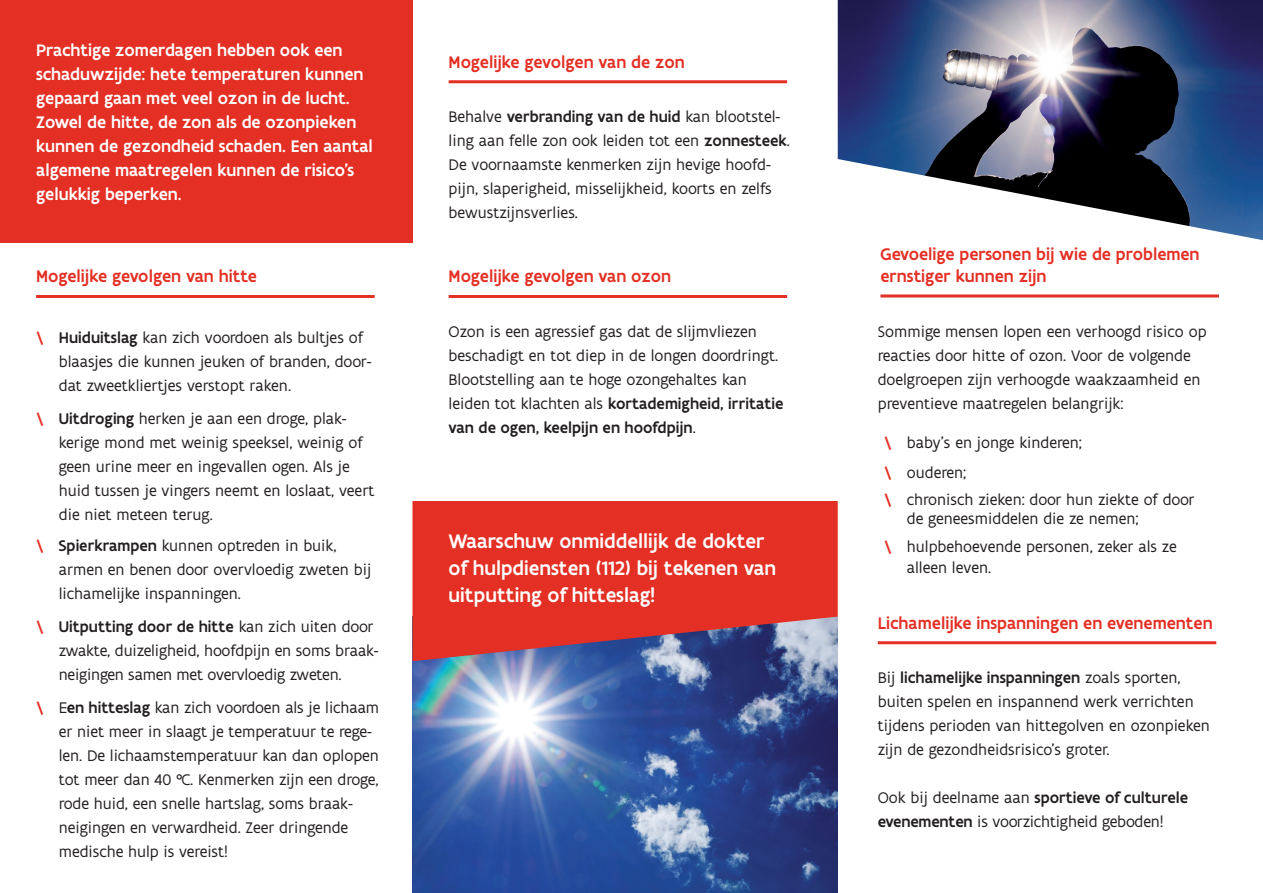
<style>
.page{position:relative;width:1263px;height:893px;background:#fff}
.page>*{position:absolute;margin:0;border:0;box-sizing:border-box;transform-origin:0 0}
.t1{font:500 21px/27px "Flanders Art Sans";color:#fff}
.t2{font:500 18px/24px "Flanders Art Sans";color:#fff}
.t3{font:500 18px/21.6px "Flanders Art Sans";color:#e42f24}
.t4{font:16.5px/24px "Flanders Art Sans";color:#231f20}
.t5{font:500 16.5px "Flanders Art Sans";color:#e42f24}
.s1{font-weight:500}
</style>
<div class="page">
<div style="left:0;top:0;width:412px;height:243px;background:#e42f24"></div>
<hr style="left:36px;top:295px;width:339px;height:3px;background:#e42f24">
<hr style="left:449px;top:295px;width:338px;height:3px;background:#e42f24">
<hr style="left:449px;top:80px;width:338px;height:3px;background:#e42f24">
<img style="left:412px;top:661px;width:426px;height:232px">
<svg style="left:412px;top:501px;width:426px;height:160px;background:#d23936"></svg>
<hr style="left:880px;top:294px;width:339px;height:3px;background:#e42f24">
<hr style="left:878px;top:641px;width:338px;height:3px;background:#e42f24">
<img style="left:838px;top:0;width:425px;height:240px">
<p class="t2" style="left:36px;top:39px;width:338px">Prachtige zomerdagen hebben ook een schaduwzijde: hete temperaturen kunnen gepaard gaan met veel ozon in de lucht.<br>Zowel de hitte, de zon als de ozonpieken kunnen de gezondheid schaden. Een aantal algemene maatregelen kunnen de risico’s gelukkig beperken.</p>
<p class="t3" style="left:36px;top:266px;width:222px">Mogelijke gevolgen van hitte</p>
<p class="t5" style="left:36px;top:327px;width:10px">\</p>
<p class="t4" style="left:59px;top:326px;width:314px"><span class="s1">Huiduitslag</span> kan zich voordoen als bultjes of blaasjes die kunnen jeuken of branden, door&shy;dat zweetkliertjes verstopt raken.</p>
<p class="t5" style="left:36px;top:408px;width:10px">\</p>
<p class="t4" style="left:59px;top:407px;width:317px"><span class="s1">Uitdroging</span> herken je aan een droge, plak&shy;kerige mond met weinig speeksel, weinig of geen urine meer en ingevallen ogen. Als je huid tussen je vingers neemt en loslaat, veert die niet meteen terug.</p>
<p class="t5" style="left:36px;top:536px;width:10px">\</p>
<p class="t4" style="left:59px;top:534px;width:314px"><span class="s1">Spierkrampen</span> kunnen optreden in buik, armen en benen door overvloedig zweten bij lichamelijke inspanningen.</p>
<p class="t5" style="left:36px;top:616px;width:10px">\</p>
<p class="t4" style="left:59px;top:615px;width:321px"><span class="s1">Uitputting door de hitte</span> kan zich uiten door zwakte, duizeligheid, hoofdpijn en soms braak&shy;neigingen samen met overvloedig zweten.</p>
<p class="t5" style="left:36px;top:697px;width:10px">\</p>
<p class="t4" style="left:59px;top:696px;width:322px">E<span class="s1">en hitteslag</span> kan zich voordoen als je lichaam er niet meer in slaagt je temperatuur te rege&shy;len. De lichaamstemperatuur kan dan oplopen tot meer dan 40 °C. Kenmerken zijn een droge, rode huid, een snelle hartslag, soms braak&shy;neigingen en verwardheid. Zeer dringende medische hulp is vereist!</p>
<p class="t3" style="left:449px;top:51px;width:238px">Mogelijke gevolgen van de zon</p>
<p class="t4" style="left:449px;top:105px;width:343px">Behalve <span class="s1">verbranding van de huid</span> kan blootstel&shy;ling aan felle zon ook leiden tot een <span class="s1">zonnesteek</span>.<br>De voornaamste kenmerken zijn hevige hoofd&shy;pijn, slaperigheid, misselijkheid, koorts en zelfs bewustzijnsverlies.</p>
<p class="t3" style="left:449px;top:266px;width:224px">Mogelijke gevolgen van ozon</p>
<p class="t4" style="left:449px;top:320px;width:336px">Ozon is een agressief gas dat de slijmvliezen beschadigt en tot diep in de longen doordringt.<br>Blootstelling aan te hoge ozongehaltes kan leiden tot klachten als <span class="s1">kortademigheid, irritatie van de ogen, keelpijn en hoofdpijn</span>.</p>
<p class="t1" style="left:449px;top:528px;width:329px">Waarschuw onmiddellijk de dokter of hulpdiensten (112) bij tekenen van uitputting of hitteslag!</p>
<p class="t3" style="left:880px;top:244px;width:321px">Gevoelige personen bij wie de problemen ernstiger kunnen zijn</p>
<p class="t4" style="left:878px;top:319px;width:330px">Sommige mensen lopen een verhoogd risico op reacties door hitte of ozon. Voor de volgende doelgroepen zijn verhoogde waakzaamheid en preventieve maatregelen belangrijk:</p>
<p class="t5" style="left:884px;top:432px;width:10px">\</p>
<p class="t4" style="left:907px;top:431px;width:177px">baby’s en jonge kinderen;</p>
<p class="t5" style="left:884px;top:462px;width:10px">\</p>
<p class="t4" style="left:907px;top:461px;width:61px">ouderen;</p>
<p class="t5" style="left:884px;top:489px;width:10px">\</p>
<p class="t4" style="left:907px;top:490px;width:289px;line-height:19.5px">chronisch zieken: door hun ziekte of door de geneesmiddelen die ze nemen;</p>
<p class="t5" style="left:884px;top:536px;width:10px">\</p>
<p class="t4" style="left:907px;top:534px;width:271px">hulpbehoevende personen, zeker als ze</p>
<p class="t4" style="left:907px;top:555px;width:86px">alleen leven.</p>
<p class="t3" style="left:878px;top:612px;width:336px">Lichamelijke inspanningen en evenementen</p>
<p class="t4" style="left:878px;top:666px;width:333px">Bij <span class="s1">lichamelijke inspanningen</span> zoals sporten, buiten spelen en inspannend werk verrichten tijdens perioden van hittegolven en ozonpieken zijn de gezondheidsrisico’s groter.</p>
<p class="t4" style="left:878px;top:786px;width:312px">Ook bij deelname aan <span class="s1">sportieve of culturele evenementen</span> is voorzichtigheid geboden!</p>
</div>
